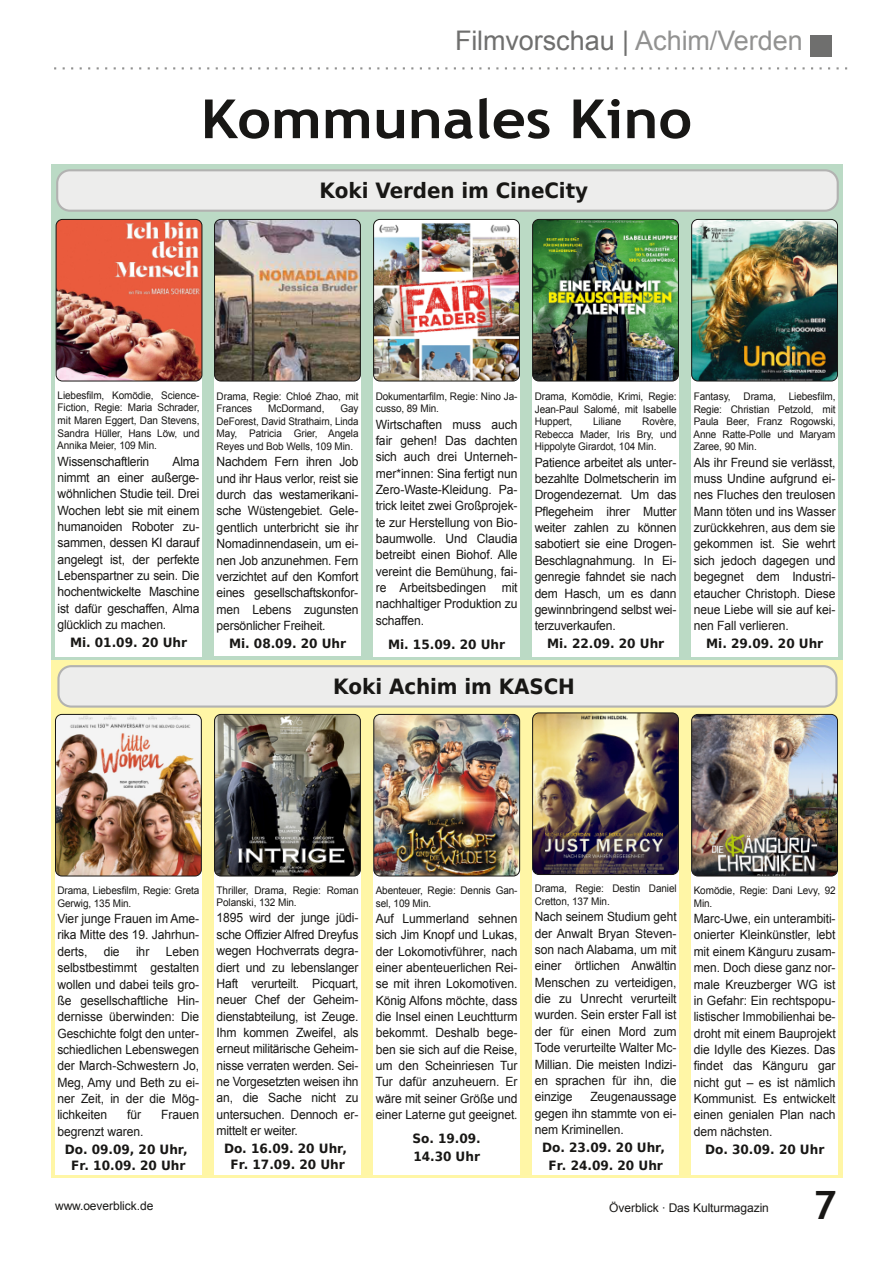
<style>
.page{position:relative;width:893px;height:1263px;background:#fff}
.page>*{position:absolute;margin:0;border:0;box-sizing:border-box;transform-origin:0 0}
.t1{font:700 54px "Trebuchet MS";color:#181715;scale:1.1 1}
.t2{font:700 39px "Trebuchet MS";color:#181715}
.t3{font:27px "Arial";color:#6f6f6e}
.t4{font:700 21px "Waree";letter-spacing:-.005em;color:#181715;scale:.95 1}
.t5{font:12.75px/16.4px "Arial";letter-spacing:-.005em;color:#181715;text-align:justify;scale:.95 1}
.t6{font:12.75px/16.4px "Arial";letter-spacing:-.005em;color:#181715;text-align:justify;scale:.94 1}
.t7{font:700 12.75px/17.9px "Waree";color:#181715;text-align:center;scale:.95 1}
.t8{font:12px "Arial";letter-spacing:-.005em;color:#181715}
.t9{font:10.5px/12.6px "Arial";letter-spacing:-.01em;color:#181715;scale:.95 1}
.s1{color:#929291}
</style>
<div class="page">
<svg style="left:54px;top:67px;width:794px;height:2px"></svg>
<div style="left:810px;top:35px;width:22px;height:21px;background:#6f6f6e"></div>
<div style="left:51px;top:659px;width:792px;height:519px;background:#fff6a6"></div>
<div style="left:58px;top:666px;width:778px;height:40px;background:#ededec;border-radius:13px"></div>
<div style="left:57px;top:665px;width:780px;height:43px;border:2px solid #b2b2b1;border-radius:13px"></div>
<div style="left:533px;top:865px;width:146px;height:310px;background:#fff"></div>
<div style="left:55px;top:862px;width:146px;height:313px;background:#fff"></div>
<div style="left:692px;top:860px;width:146px;height:315px;background:#fff"></div>
<div style="left:215px;top:866px;width:146px;height:309px;background:#fff"></div>
<img style="left:55px;top:714px;width:146px;height:162px;border-radius:6px">
<div style="left:55px;top:714px;width:147px;height:162px;border:1px solid #181715;border-radius:6px"></div>
<img style="left:533px;top:713px;width:145px;height:161px;border-radius:6px">
<div style="left:532px;top:713px;width:147px;height:162px;border:1px solid #181715;border-radius:6px"></div>
<img style="left:215px;top:714px;width:145px;height:162px;border-radius:6px">
<div style="left:214px;top:714px;width:147px;height:162px;border:1px solid #181715;border-radius:6px"></div>
<img style="left:692px;top:714px;width:145px;height:162px;border-radius:6px">
<div style="left:691px;top:714px;width:147px;height:162px;border:1px solid #181715;border-radius:6px"></div>
<div style="left:374px;top:865px;width:146px;height:310px;background:#fff"></div>
<img style="left:374px;top:714px;width:146px;height:162px;border-radius:6px">
<div style="left:374px;top:714px;width:146px;height:162px;border:1px solid #181715;border-radius:6px"></div>
<div style="left:51px;top:164px;width:792px;height:496px;background:#bbdac5"></div>
<div style="left:57px;top:170px;width:781px;height:41px;background:#ededec;border-radius:13px"></div>
<div style="left:56px;top:169px;width:783px;height:43px;border:2px solid #b2b2b1;border-radius:13px"></div>
<div style="left:374px;top:372px;width:146px;height:284px;background:#fff"></div>
<div style="left:215px;top:372px;width:146px;height:284px;background:#fff"></div>
<div style="left:55px;top:350px;width:147px;height:306px;background:#fff"></div>
<div style="left:533px;top:374px;width:146px;height:282px;background:#fff"></div>
<img style="left:56px;top:219px;width:146px;height:162px;border-radius:6px">
<div style="left:56px;top:219px;width:146px;height:162px;border:1px solid #181715;border-radius:6px"></div>
<img style="left:533px;top:219px;width:145px;height:162px;border-radius:6px">
<div style="left:532px;top:219px;width:147px;height:162px;border:1px solid #181715;border-radius:6px"></div>
<img style="left:374px;top:219px;width:145px;height:162px;border-radius:6px">
<div style="left:373px;top:219px;width:147px;height:162px;border:1px solid #181715;border-radius:6px"></div>
<img style="left:215px;top:219px;width:145px;height:162px;border-radius:6px">
<div style="left:214px;top:219px;width:147px;height:162px;border:1px solid #181715;border-radius:6px"></div>
<div style="left:692px;top:374px;width:146px;height:282px;background:#fff"></div>
<img style="left:692px;top:219px;width:145px;height:162px;border-radius:6px">
<div style="left:691px;top:219px;width:147px;height:162px;border:1px solid #181715;border-radius:6px"></div>
<h3 class="t3" style="left:455px;top:25px;width:349px">Filmvorschau | <span class="s1">Achim/Verden</span></h3>
<h1 class="t1" style="left:201px;top:88px;width:448px">Kommunales Kino</h1>
<h3 class="t4" style="left:320px;top:178px;width:284px">Koki Verden im CineCity</h3>
<p class="t9" style="left:57px;top:389px;width:151px;text-align:justify">Liebesfilm, Komödie, Science-Fiction, Regie: Maria Schrader, mit Maren Eggert, Dan Stevens, Sandra Hüller, Hans Löw, und Annika Meier, 109 Min.</p>
<p class="t5" style="left:58px;top:453px;width:98px">Wissenschaftlerin</p>
<p class="t5" style="left:58px;top:453px;width:151px;text-indent:115px">Alma nimmt an einer außerge&shy;wöhnlichen Studie teil. Drei Wochen lebt sie mit einem humanoiden Roboter zu&shy;sammen, dessen KI darauf angelegt ist, der perfekte Lebenspartner zu sein. Die hochentwickelte Maschine ist dafür geschaffen, Alma glücklich zu machen.</p>
<p class="t7" style="left:70px;top:634px;width:125px">Mi. 01.09. 20 Uhr</p>
<p class="t9" style="left:217px;top:390px;width:151px">Drama, Regie: Chloé Zhao, mit<br>Frances</p>
<p class="t9" style="left:217px;top:402px;width:151px;text-align:justify;text-indent:124px">Gay DeForest, David Strathairn, Linda May, Patricia Grier, Angela Reyes und Bob Wells, 109 Min.</p>
<p class="t5" style="left:217px;top:454px;width:151px">Nachdem Fern ihren Job und ihr Haus verlor, reist sie durch das westamerikani&shy;sche Wüstengebiet. Gele&shy;gentlich unterbricht sie ihr Nomadinnendasein, um ei&shy;nen Job anzunehmen. Fern verzichtet auf den Komfort eines gesellschaftskonfor&shy;men Lebens zugunsten persönlicher Freiheit.</p>
<p class="t7" style="left:229px;top:634px;width:125px">Mi. 08.09. 20 Uhr</p>
<p class="t9" style="left:268px;top:402px;width:61px">McDormand,</p>
<p class="t9" style="left:376px;top:390px;width:151px">Dokumentarfilm, Regie: Nino Ja&shy;cusso, 89 Min.</p>
<p class="t5" style="left:376px;top:416px;width:151px">Wirtschaften muss auch fair gehen! Das dachten sich auch drei Unterneh&shy;mer*innen: Sina fertigt nun Zero-Waste-Kleidung. Pa&shy;trick leitet zwei Großprojek&shy;te zur Herstellung von Bio&shy;baumwolle. Und Claudia betreibt einen Biohof. Alle vereint die Bemühung, fai&shy;re Arbeitsbedingen mit nachhaltiger Produktion zu schaffen.</p>
<p class="t7" style="left:388px;top:635px;width:125px">Mi. 15.09. 20 Uhr</p>
<p class="t9" style="left:535px;top:390px;width:151px;text-align:justify">Drama, Komödie, Krimi, Regie:<br>Jean-Paul Salomé, mit Isabelle Huppert,</p>
<p class="t9" style="left:535px;top:415px;width:151px;text-align:justify;text-indent:107px">Rovère, Rebecca Mader, Iris Bry, und Hippolyte Girardot, 104 Min.</p>
<p class="t5" style="left:535px;top:454px;width:151px">Patience arbeitet als unter&shy;bezahlte Dolmetscherin im Drogendezernat. Um das Pflegeheim ihrer Mutter weiter zahlen zu können sabotiert sie eine Drogen-Beschlagnahmung. In Ei&shy;genregie fahndet sie nach dem Hasch, um es dann gewinnbringend selbst wei&shy;terzuverkaufen.</p>
<p class="t7" style="left:547px;top:635px;width:125px">Mi. 22.09. 20 Uhr</p>
<p class="t9" style="left:593px;top:415px;width:31px">Liliane</p>
<h3 class="t4" style="left:333px;top:674px;width:256px">Koki Achim im KASCH</h3>
<p class="t9" style="left:693px;top:390px;width:151px;text-align:justify">Fantasy, Drama, Liebesfilm, Regie: Christian Petzold, mit Paula Beer, Franz Rogowski, Anne Ratte-Polle und Maryam Zaree, 90 Min.</p>
<p class="t5" style="left:694px;top:454px;width:151px">Als ihr Freund sie verlässt, muss Undine aufgrund ei&shy;nes Fluches den treulosen Mann töten und ins Wasser zurückkehren, aus dem sie gekommen ist. Sie wehrt sich jedoch dagegen und begegnet dem Industri&shy;etaucher Christoph. Diese neue Liebe will sie auf kei&shy;nen Fall verlieren.</p>
<p class="t7" style="left:706px;top:635px;width:125px">Mi. 29.09. 20 Uhr</p>
<p class="t9" style="left:57px;top:884px;width:151px">Drama, Liebesfilm, Regie: Greta<br>Gerwig, 135 Min.</p>
<p class="t5" style="left:57px;top:910px;width:151px">Vier junge Frauen im Ame&shy;rika Mitte des 19. Jahrhun&shy;derts,</p>
<p class="t5" style="left:57px;top:943px;width:151px;text-indent:108px">Leben selbstbestimmt gestalten wollen und dabei teils gro&shy;ße gesellschaftliche Hin&shy;dernisse überwinden: Die Geschichte folgt den unter&shy;schiedlichen Lebenswegen der March-Schwestern Jo, Meg, Amy und Beth zu ei&shy;ner Zeit, in der die Mög&shy;lichkeiten</p>
<p class="t5" style="left:104px;top:943px;width:18px">die</p>
<p class="t5" style="left:136px;top:943px;width:15px">ihr</p>
<p class="t5" style="left:127px;top:1107px;width:16px">für</p>
<p class="t5" style="left:161px;top:1107px;width:42px">Frauen</p>
<p class="t5" style="left:57px;top:1123px;width:92px">begrenzt waren.</p>
<p class="t7" style="left:65px;top:1141px;width:131px;line-height:16.2px">Do. 09.09, 20 Uhr,<br>Fr. 10.09. 20 Uhr</p>
<p class="t9" style="left:217px;top:883px;width:151px">Thriller, Drama, Regie: Roman<br>Polanski, 132 Min.</p>
<p class="t5" style="left:217px;top:910px;width:151px">1895 wird der junge jüdi&shy;sche Offizier Alfred Dreyfus wegen Hochverrats degra&shy;diert und zu lebenslanger Haft verurteilt. Picquart, neuer Chef der Geheim&shy;dienstabteilung, ist Zeuge.<br>Ihm kommen Zweifel, als erneut militärische Geheim&shy;nisse verraten werden. Sei&shy;ne Vorgesetzten weisen ihn an, die Sache nicht zu untersuchen. Dennoch er&shy;mittelt er weiter.</p>
<p class="t7" style="left:224px;top:1140px;width:131px;line-height:16.2px">Do. 16.09. 20 Uhr,<br>Fr. 17.09. 20 Uhr</p>
<p class="t9" style="left:376px;top:884px;width:151px">Abenteuer, Regie: Dennis Gan&shy;sel, 109 Min.</p>
<p class="t5" style="left:376px;top:910px;width:151px">Auf Lummerland sehnen sich Jim Knopf und Lukas, der Lokomotivführer, nach einer abenteuerlichen Rei&shy;se mit ihren Lokomotiven.<br>König Alfons möchte, dass die Insel einen Leuchtturm bekommt. Deshalb bege&shy;ben sie sich auf die Reise, um den Scheinriesen Tur Tur dafür anzuheuern. Er wäre mit seiner Größe und einer Laterne gut geeignet.</p>
<p class="t7" style="left:412px;top:1129px;width:74px;text-align:left">So. 19.09.<br>14.30 Uhr</p>
<p class="t9" style="left:535px;top:882px;width:151px">Drama, Regie: Destin Daniel<br>Cretton, 137 Min.</p>
<p class="t6" style="left:535px;top:909px;width:153px">Nach seinem Studium geht der Anwalt Bryan Steven&shy;son nach Alabama, um mit einer örtlichen Anwältin Menschen zu verteidigen, die zu Unrecht verurteilt wurden. Sein erster Fall ist der für einen Mord zum Tode verurteilte Walter Mc-Millian. Die meisten Indizi&shy;en sprachen für ihn, die einzige</p>
<p class="t5" style="left:535px;top:1088px;width:151px;text-indent:56px">Zeugenaussage gegen ihn stammte von ei&shy;nem Kriminellen.</p>
<p class="t7" style="left:542px;top:1138px;width:131px">Do. 23.09. 20 Uhr,<br>Fr. 24.09. 20 Uhr</p>
<p class="t9" style="left:694px;top:884px;width:151px">Komödie, Regie: Dani Levy, 92<br>Min.</p>
<p class="t6" style="left:694px;top:910px;width:152px">Marc-Uwe, ein unterambiti&shy;onierter Kleinkünstler, lebt mit einem Känguru zusam&shy;men. Doch diese ganz nor&shy;male Kreuzberger WG ist in Gefahr: Ein rechtspopu&shy;listischer Immobilienhai be&shy;droht mit einem Bauprojekt die Idylle des Kiezes. Das findet das Känguru gar nicht gut – es ist nämlich Kommunist. Es entwickelt einen genialen Plan nach dem nächsten.</p>
<p class="t7" style="left:705px;top:1140px;width:127px">Do. 30.09. 20 Uhr</p>
<p class="t8" style="left:55px;top:1199px;width:100px">www.oeverblick.de</p>
<p class="t8" style="left:609px;top:1201px;width:161px">Överblick ∙ Das Kulturmagazin</p>
<h2 class="t2" style="left:813px;top:1182px;width:24px">7</h2>
</div>
